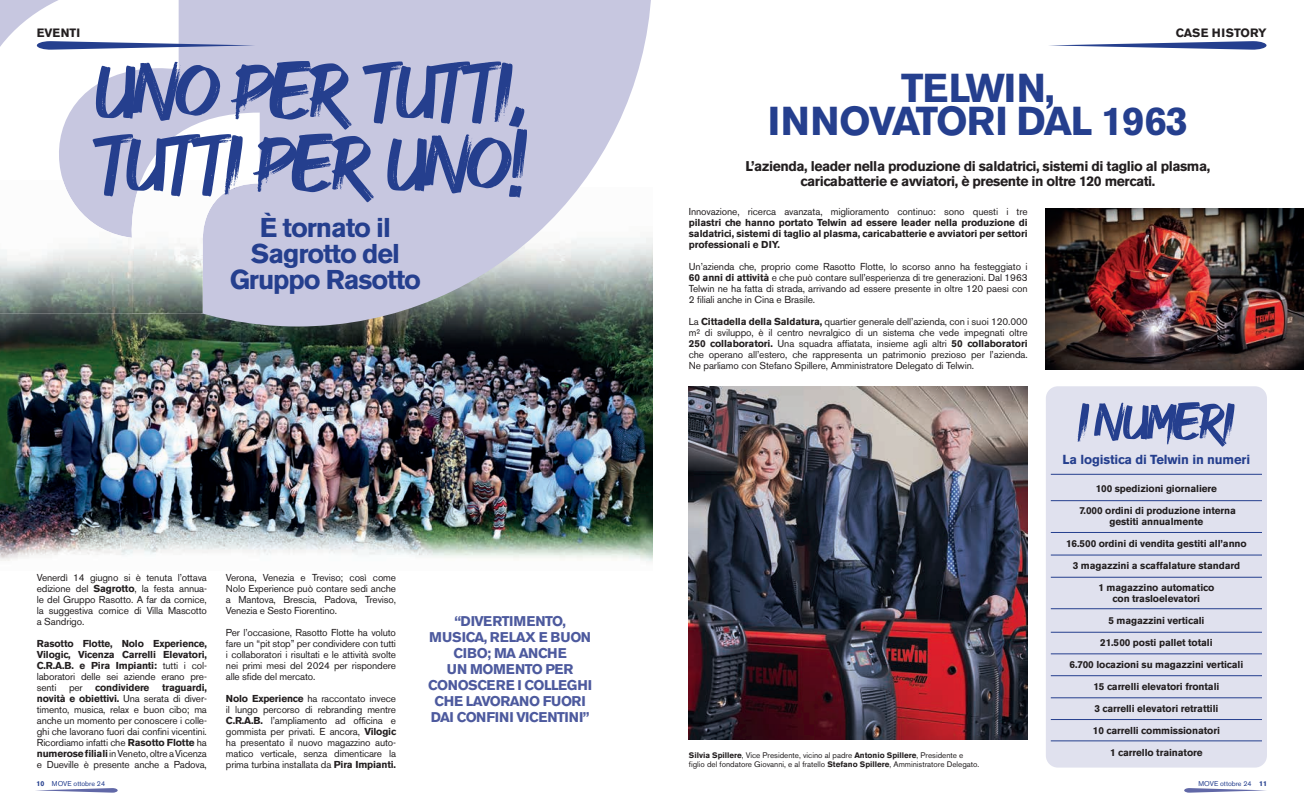
<style>
.page{position:relative;width:1304px;height:808px;background:#fff}
.page>*{position:absolute;margin:0;border:0;box-sizing:border-box;transform-origin:0 0}
.t1{font:80px/72.6px "GOODBRUSH";letter-spacing:-.06em;color:#253f8e}
.t2{font:51.8px "GOODBRUSH";letter-spacing:-.06em;color:#253f8e}
.t3{font:700 40px/33px "Akzidenz Grotesk BE";letter-spacing:-.03em;color:#253f8e;text-align:center}
.t4{font:700 27px/26px "Akzidenz Grotesk BE";letter-spacing:-.04em;color:#253f8e;text-align:center}
.t5{font:700 14px/15px "Akzidenz Grotesk BE";letter-spacing:-.03em;color:#231f20;text-align:center}
.t6{font:700 14px/16px "Akzidenz Grotesk BE";letter-spacing:-.04em;color:#4d5a9e;text-align:center}
.t7{font:700 13px "Akzidenz Grotesk BE";letter-spacing:-.01em;color:#253f8e}
.t8{font:700 12px "Akzidenz Grotesk BE";color:#231f20}
.t9{font:10px/11px "Akzidenz Grotesk BE";letter-spacing:-.015em;color:#231f20;text-align:justify}
.t10{font:700 10px/11px "Akzidenz Grotesk BE";letter-spacing:-.01em;color:#231f20;text-align:justify}
.t11{font:8px "Akzidenz Grotesk BE";color:#231f20}
.t12{font:7px "Akzidenz Grotesk BE";color:#253f8e}
.s1{font-weight:700}
.s2{font-weight:400}
</style>
<div class="page">
<svg style="left:1184px;top:788px;width:82px;height:5px"></svg>
<svg style="left:36px;top:788px;width:82px;height:5px"></svg>
<div style="left:1046px;top:386px;width:221px;height:381px;background:#e0e1ee;border-radius:12px"></div>
<img style="left:689px;top:387px;width:339px;height:353px">
<hr style="left:1051px;top:474px;width:211px;height:1px;background:#253f8e">
<hr style="left:1051px;top:500px;width:211px;height:1px;background:#253f8e">
<hr style="left:1051px;top:532px;width:211px;height:1px;background:#253f8e">
<hr style="left:1051px;top:555px;width:211px;height:1px;background:#253f8e">
<hr style="left:1051px;top:577px;width:211px;height:1px;background:#253f8e">
<hr style="left:1051px;top:608px;width:211px;height:1px;background:#253f8e">
<hr style="left:1051px;top:632px;width:211px;height:1px;background:#253f8e">
<hr style="left:1051px;top:654px;width:211px;height:1px;background:#253f8e">
<hr style="left:1051px;top:675px;width:211px;height:1px;background:#253f8e">
<hr style="left:1051px;top:698px;width:211px;height:1px;background:#253f8e">
<hr style="left:1051px;top:719px;width:211px;height:1px;background:#253f8e">
<hr style="left:1051px;top:741px;width:211px;height:1px;background:#253f8e">
<img style="left:0;top:237px;width:653px;height:325px">
<svg style="left:0;top:0;width:652px;height:326px;background:#c1c2d5"></svg>
<svg style="left:0;top:0;width:179px;height:180px"></svg>
<img style="left:0;top:180px;width:118px;height:133px">
<svg style="left:118px;top:113px;width:142px;height:200px"></svg>
<img style="left:129px;top:180px;width:131px;height:133px">
<svg style="left:1049px;top:41px;width:218px;height:9px"></svg>
<svg style="left:36px;top:41px;width:219px;height:9px"></svg>
<img style="left:1046px;top:209px;width:258px;height:160px">
<p class="t8" style="left:37px;top:26px;width:45px">EVENTI</p>
<p class="t8" style="left:1176px;top:26px;width:92px">CASE HISTORY</p>
<h1 class="t1" style="left:95px;top:57px;width:433px">UNO PER TUTTI,<br>TUTTI PER UNO!</h1>
<h3 class="t4" style="left:230px;top:215px;width:193px">È tornato il<br>Sagrotto del<br>Gruppo Rasotto</h3>
<p class="t9" style="left:37px;top:571px;width:172px">Venerdì 14 giugno si è tenuta l’ottava edizione del <span class="s1">Sagrotto</span>, la festa annua&shy;le del Gruppo Rasotto. A far da cornice, la suggestiva cornice di Villa Mascotto a Sandrigo.</p>
<p class="t10" style="left:37px;top:638px;width:172px">Rasotto Flotte, Nolo Experience, Vilogic, Vicenza Carrelli Elevatori, C.R.A.B. e Pira Impianti: <span class="s2">tutti i col&shy;laboratori delle sei aziende erano pre&shy;senti</span></p>
<p class="t9" style="left:37px;top:681px;width:172px;text-indent:125px"><span class="s1">traguardi, novità e obiettivi.</span> Una serata di diver&shy;timento, musica, relax e buon cibo; ma anche un momento per conoscere i colle&shy;ghi che lavorano fuori dai confini vicentini.<br>Ricordiamo infatti che <span class="s1">Rasotto Flotte</span> ha <span class="s1">numerose filiali</span> in Veneto, oltre a Vicenza e Dueville è presente anche a Padova,</p>
<p class="t9" style="left:69px;top:681px;width:15px">per</p>
<p class="t10" style="left:95px;top:682px;width:56px">condividere</p>
<p class="t9" style="left:226px;top:571px;width:172px">Verona, Venezia e Treviso; così come Nolo Experience può contare sedi anche a Mantova, Brescia, Padova, Treviso, Venezia e Sesto Fiorentino.</p>
<p class="t9" style="left:226px;top:626px;width:172px">Per l’occasione, Rasotto Flotte ha voluto fare un “pit stop” per condividere con tutti i collaboratori i risultati e le attività svolte nei primi mesi del 2024 per rispondere alle sfide del mercato.</p>
<p class="t9" style="left:226px;top:692px;width:172px"><span class="s1">Nolo Experience</span> ha raccontato invece il lungo percorso di rebranding mentre <span class="s1">C.R.A.B.</span> l’ampliamento ad officina e gommista per privati. E ancora, <span class="s1">Vilogic </span>ha presentato il nuovo magazzino auto&shy;matico verticale, senza dimenticare la prima turbina installata da <span class="s1">Pira Impianti.</span></p>
<h3 class="t6" style="left:428px;top:614px;width:166px">“DIVERTIMENTO,<br>MUSICA, RELAX E BUON<br>CIBO; MA ANCHE<br>UN MOMENTO PER<br>CONOSCERE I COLLEGHI<br>CHE LAVORANO FUORI<br>DAI CONFINI VICENTINI”</h3>
<h3 class="t3" style="left:768px;top:72px;width:422px">TELWIN,<br>INNOVATORI DAL 1963</h3>
<h3 class="t5" style="left:746px;top:159px;width:466px">L’azienda, leader nella produzione di saldatrici, sistemi di taglio al plasma, caricabatterie e avviatori, è presente in oltre 120 mercati.</h3>
<p class="t9" style="left:689px;top:206px;width:340px">Innovazione, ricerca avanzata, miglioramento continuo: sono questi i tre</p>
<p class="t10" style="left:689px;top:217px;width:340px">pilastri che hanno portato Telwin ad essere leader nella produzione di saldatrici, sistemi di taglio al plasma, caricabatterie e avviatori per settori professionali e DIY.</p>
<p class="t9" style="left:689px;top:261px;width:340px">Un’azienda che, proprio come Rasotto Flotte, lo scorso anno ha festeggiato i <span class="s1">60 anni di attività</span> e che può contare sull’esperienza di tre generazioni. Dal 1963<br>Telwin ne ha fatta di strada, arrivando ad essere presente in oltre 120 paesi con 2 filiali anche in Cina e Brasile.</p>
<p class="t9" style="left:689px;top:316px;width:340px">La <span class="s1">Cittadella della Saldatura,</span> quartier generale dell’azienda, con i suoi 120.000 m² di sviluppo, è il centro nevralgico di un sistema che vede impegnati oltre <span class="s1">250 collaboratori.</span> Una squadra affiatata, insieme agli altri <span class="s1">50 collaboratori </span>che operano all’estero, che rappresenta un patrimonio prezioso per l’azienda.<br>Ne parliamo con Stefano Spillere, Amministratore Delegato di Telwin.</p>
<h2 class="t2" style="left:1078px;top:392px;width:159px">I NUMERI</h2>
<h3 class="t7" style="left:1063px;top:452px;width:189px">La logistica di Telwin in numeri</h3>
<p class="t10" style="left:1096px;top:483px;width:123px">100 spedizioni giornaliere</p>
<p class="t10" style="left:1079px;top:505px;width:158px;text-align:center">7.000 ordini di produzione interna gestiti annualmente</p>
<p class="t10" style="left:1066px;top:538px;width:182px">16.500 ordini di vendita gestiti all’anno</p>
<p class="t10" style="left:1073px;top:560px;width:169px">3 magazzini a scaffalature standard</p>
<p class="t10" style="left:1098px;top:582px;width:117px;text-align:center">1 magazzino automatico con trasloelevatori</p>
<p class="t10" style="left:1108px;top:615px;width:98px">5 magazzini verticali</p>
<p class="t10" style="left:1100px;top:637px;width:114px">21.500 posti pallet totali</p>
<p class="t10" style="left:1069px;top:659px;width:175px">6.700 locazioni su magazzini verticali</p>
<p class="t10" style="left:1093px;top:681px;width:128px">15 carrelli elevatori frontali</p>
<p class="t10" style="left:1094px;top:703px;width:126px">3 carrelli elevatori retrattili</p>
<p class="t10" style="left:1093px;top:725px;width:128px">10 carrelli commissionatori</p>
<p class="t11" style="left:689px;top:750px;width:276px"><span class="s1">Silvia Spillere</span>, Vice Presidente, vicino al padre <span class="s1">Antonio Spillere</span>, Presidente e</p>
<p class="t10" style="left:1110px;top:747px;width:94px">1 carrello trainatore</p>
<p class="t11" style="left:689px;top:759px;width:292px">figlio del fondatore Giovanni, e al fratello <span class="s1">Stefano Spillere</span>, Amministratore Delegato.</p>
<p class="t12" style="left:36px;top:779px;width:70px"><span class="s1">10</span> MOVE ottobre 24</p>
<p class="t12" style="left:1198px;top:779px;width:70px">MOVE ottobre 24 <span class="s1">11</span></p>
</div>
